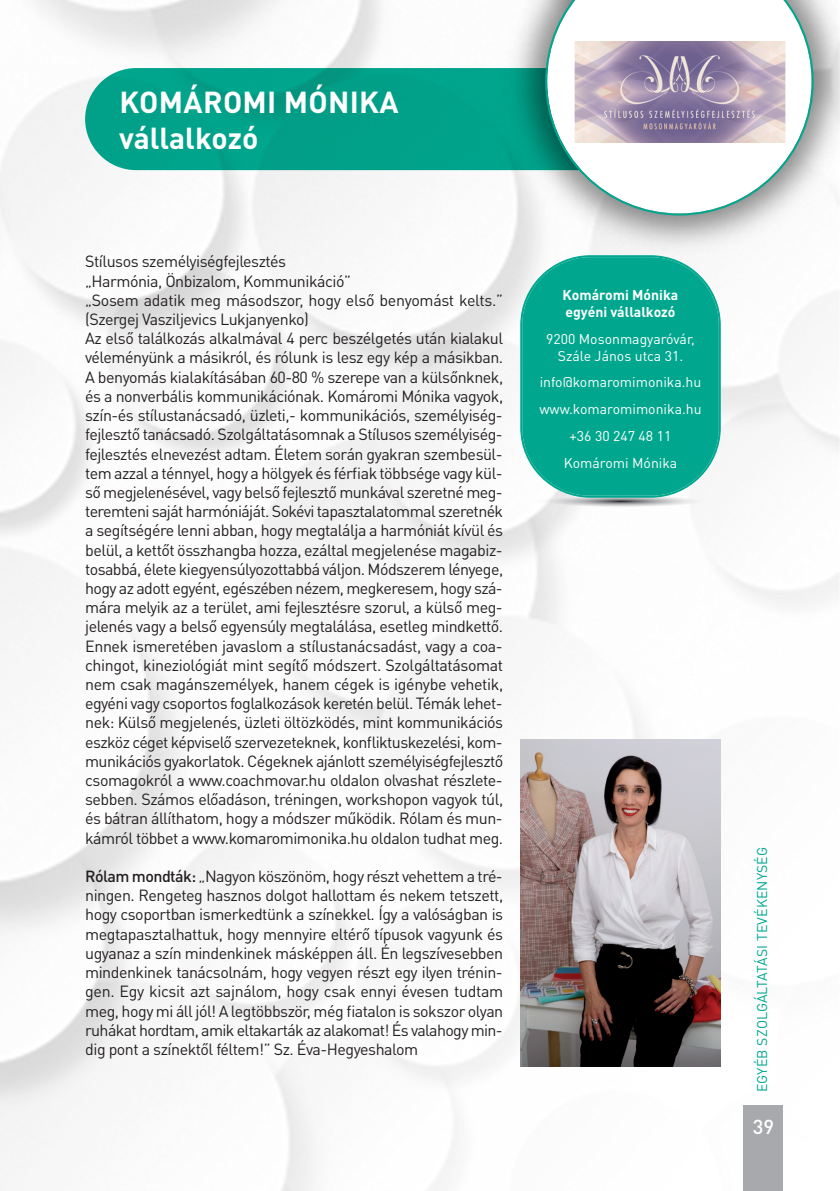
<style>
.page{position:relative;width:840px;height:1191px;background:#fff}
.page>*{position:absolute;margin:0;border:0;box-sizing:border-box;transform-origin:0 0}
.t1{font:700 30px/36px "DIN Pro";letter-spacing:.01em;color:#fff}
.t2{font:500 20px "DIN Pro";color:#fff}
.t3{font:16px/19.2px "DIN Pro";letter-spacing:-.03em;color:#231f20}
.t4{font:14px/26.8px "DIN Pro";color:#fff;text-align:center}
.t5{font:700 14px/16.8px "DIN Pro";color:#fff}
.t6{font:14px "DIN Pro";letter-spacing:.01em;color:#00a78e}
.s1{font-weight:500}
</style>
<div class="page">
<img style="left:0;top:0;width:839px;height:1191px">
<svg style="left:535px;top:498px;width:170px;height:9px"></svg>
<svg style="left:520px;top:260px;width:200px;height:238px;background:#14ad96"></svg>
<div style="left:743px;top:1106px;width:39px;height:85px;background:#a8a9ad"></div>
<img style="left:500px;top:0;width:339px;height:260px">
<svg style="left:545px;top:0;width:268px;height:215px"></svg>
<img style="left:574px;top:41px;width:211px;height:102px">
<img style="left:520px;top:739px;width:200px;height:327px">
<h1 class="t1" style="left:119px;top:87px;width:281px">KOMÁROMI MÓNIKA vállalkozó</h1>
<p class="t3" style="left:85px;top:254px;width:419px">Stílusos személyiségfejlesztés<br>„Harmónia, Önbizalom, Kommunikáció”<br>„Sosem adatik meg másodszor, hogy első benyomást kelts.” (Szergej Vasziljevics Lukjanyenko)<br>Az első találkozás alkalmával 4 perc beszélgetés után kialakul véleményünk a másikról, és rólunk is lesz egy kép a másikban.<br>A benyomás kialakításában 60-80 % szerepe van a külsőnknek, és a nonverbális kommunikációnak. Komáromi Mónika vagyok, szín-és stílustanácsadó, üzleti,- kommunikációs, személyiség&shy;fejlesztő tanácsadó. Szolgáltatásomnak a Stílusos személyiség&shy;fejlesztés elnevezést adtam. Életem során gyakran szembesül&shy;tem azzal a ténnyel, hogy a hölgyek és férfiak többsége vagy kül&shy;ső megjelenésével, vagy belső fejlesztő munkával szeretné meg&shy;teremteni saját harmóniáját. Sokévi tapasztalatommal szeretnék a segítségére lenni abban, hogy megtalálja a harmóniát kívül és belül, a kettőt összhangba hozza, ezáltal megjelenése magabiz&shy;tosabbá, élete kiegyensúlyozottabbá váljon. Módszerem lényege, hogy az adott egyént, egészében nézem, megkeresem, hogy szá&shy;mára melyik az a terület, ami fejlesztésre szorul, a külső meg&shy;jelenés vagy a belső egyensúly megtalálása, esetleg mindkettő.<br>Ennek ismeretében javaslom a stílustanácsadást, vagy a coa&shy;chingot, kineziológiát mint segítő módszert. Szolgáltatásomat nem csak magánszemélyek, hanem cégek is igénybe vehetik, egyéni vagy csoportos foglalkozások keretén belül. Témák lehet&shy;nek: Külső megjelenés, üzleti öltözködés, mint kommunikációs eszköz céget képviselő szervezeteknek, konfliktuskezelési, kom&shy;munikációs gyakorlatok. Cégeknek ajánlott személyiségfejlesztő csomagokról a www.coachmovar.hu oldalon olvashat részlete&shy;sebben. Számos előadáson, tréningen, workshopon vagyok túl, és bátran állíthatom, hogy a módszer működik. Rólam és mun&shy;kámról többet a www.komaromimonika.hu oldalon tudhat meg.</p>
<p class="t3" style="left:85px;top:868px;width:419px;text-align:justify"><span class="s1">Rólam mondták:</span> „Nagyon köszönöm, hogy részt vehettem a tré&shy;ningen. Rengeteg hasznos dolgot hallottam és nekem tetszett, hogy csoportban ismerkedtünk a színekkel. Így a valóságban is megtapasztalhattuk, hogy mennyire eltérő típusok vagyunk és ugyanaz a szín mindenkinek másképpen áll. Én legszívesebben mindenkinek tanácsolnám, hogy vegyen részt egy ilyen trénin&shy;gen. Egy kicsit azt sajnálom, hogy csak ennyi évesen tudtam meg, hogy mi áll jól! A legtöbbször, még fiatalon is sokszor olyan ruhákat hordtam, amik eltakarták az alakomat! És valahogy min&shy;dig pont a színektől féltem!” Sz. Éva-Hegyeshalom</p>
<p class="t5" style="left:562px;top:288px;width:117px">Komáromi Mónika egyéni vállalkozó</p>
<p class="t4" style="left:546px;top:332px;width:150px;line-height:16.8px">9200 Mosonmagyaróvár,<br>Szále János utca 31.</p>
<p class="t4" style="left:539px;top:370px;width:163px">info@komaromimonika.hu www.komaromimonika.hu +36 30 247 48 11<br>Komáromi Mónika</p>
<p class="t6" style="left:756px;top:1092px;width:247px;rotate:-90deg">EGYÉB SZOLGÁLTATÁSI TEVÉKENYSÉG</p>
<p class="t2" style="left:752px;top:1120px;width:23px">39</p>
</div>
